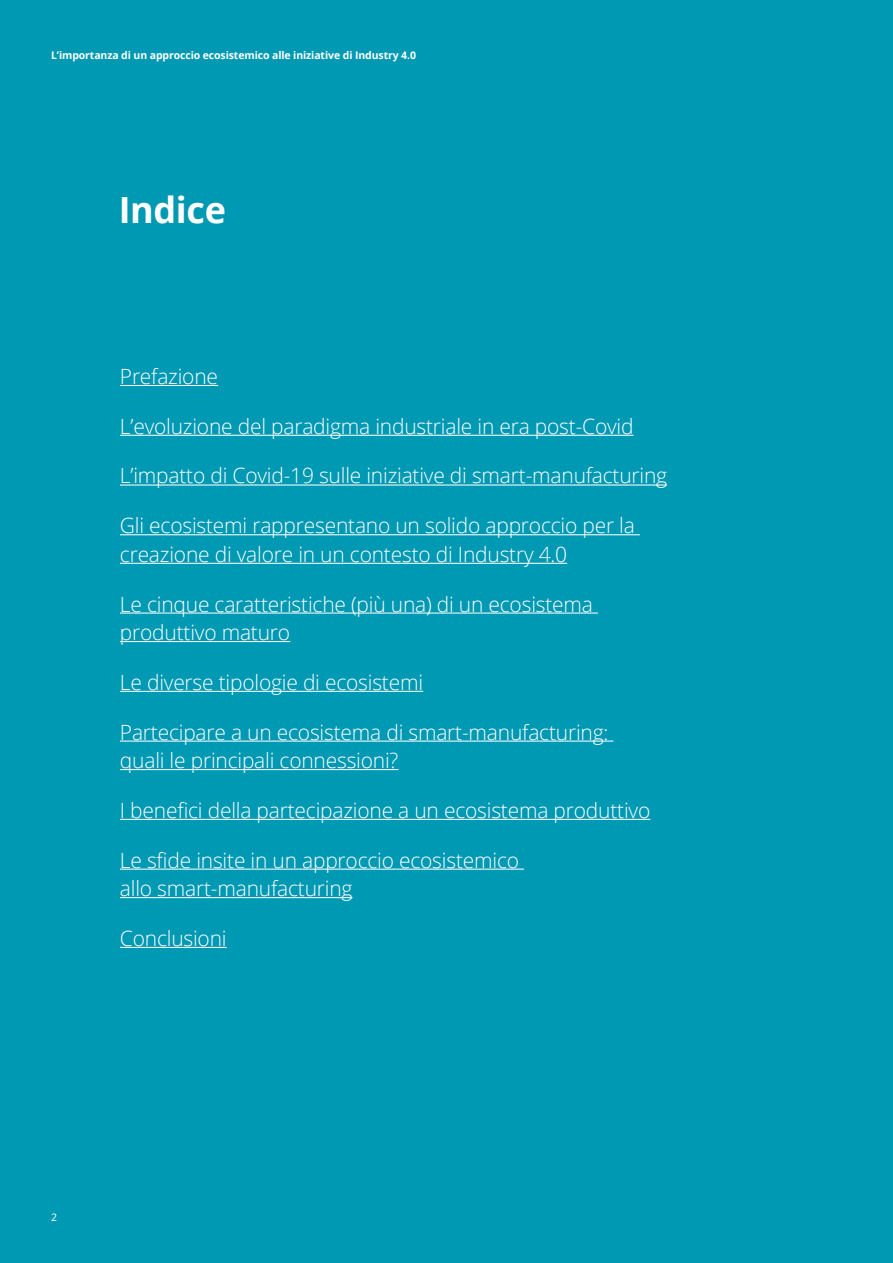
<style>
.page{position:relative;width:893px;height:1263px;background:#0099b3}
.page>*{position:absolute;margin:0;border:0;box-sizing:border-box;transform-origin:0 0}
.t1{font:700 36px "Open Sans";letter-spacing:-.01em;color:#fff}
.t2{font:300 21px/28.5px "Open Sans";letter-spacing:-.01em;color:#fff}
.t3{font:700 10.5px "Open Sans";letter-spacing:-.01em;color:#fff}
.t4{font:10.5px "Open Sans";color:#fff}
</style>
<div class="page">
<hr style="left:120px;top:385px;width:98px;height:1px;background:#fff">
<hr style="left:120px;top:435px;width:514px;height:1px;background:#fff">
<hr style="left:120px;top:484px;width:547px;height:1px;background:#fff">
<hr style="left:120px;top:534px;width:520px;height:1px;background:#fff">
<hr style="left:120px;top:563px;width:447px;height:1px;background:#fff">
<hr style="left:120px;top:612px;width:478px;height:2px;background:#fff">
<hr style="left:120px;top:641px;width:170px;height:1px;background:#fff">
<hr style="left:120px;top:691px;width:303px;height:1px;background:#fff">
<hr style="left:120px;top:740px;width:493px;height:2px;background:#fff">
<hr style="left:120px;top:769px;width:278px;height:1px;background:#fff">
<hr style="left:120px;top:819px;width:530px;height:1px;background:#fff">
<hr style="left:120px;top:868px;width:404px;height:2px;background:#fff">
<hr style="left:120px;top:897px;width:232px;height:1px;background:#fff">
<hr style="left:120px;top:947px;width:107px;height:1px;background:#fff">
<p class="t3" style="left:51px;top:48px;width:367px">L’importanza di un approccio ecosistemico alle iniziative di Industry 4.0</p>
<h1 class="t1" style="left:119px;top:184px;width:109px">Indice</h1>
<p class="t2" style="left:120px;top:361px;width:100px">Prefazione</p>
<p class="t2" style="left:120px;top:411px;width:515px">L’evoluzione del paradigma industriale in era post-Covid</p>
<p class="t2" style="left:120px;top:461px;width:549px">L’impatto di Covid-19 sulle iniziative di smart-manufacturing</p>
<p class="t2" style="left:120px;top:511px;width:516px">Gli ecosistemi rappresentano un solido approccio per la creazione di valore in un contesto di Industry 4.0</p>
<p class="t2" style="left:120px;top:589px;width:475px">Le cinque caratteristiche (più una) di un ecosistema produttivo maturo</p>
<p class="t2" style="left:120px;top:667px;width:305px">Le diverse tipologie di ecosistemi</p>
<p class="t2" style="left:120px;top:717px;width:490px">Partecipare a un ecosistema di smart-manufacturing: quali le principali connessioni?</p>
<p class="t2" style="left:120px;top:795px;width:532px">I benefici della partecipazione a un ecosistema produttivo</p>
<p class="t2" style="left:120px;top:845px;width:401px">Le sfide insite in un approccio ecosistemico allo smart-manufacturing</p>
<p class="t2" style="left:120px;top:923px;width:108px">Conclusioni</p>
<p class="t4" style="left:51px;top:1210px;width:8px">2</p>
</div>
